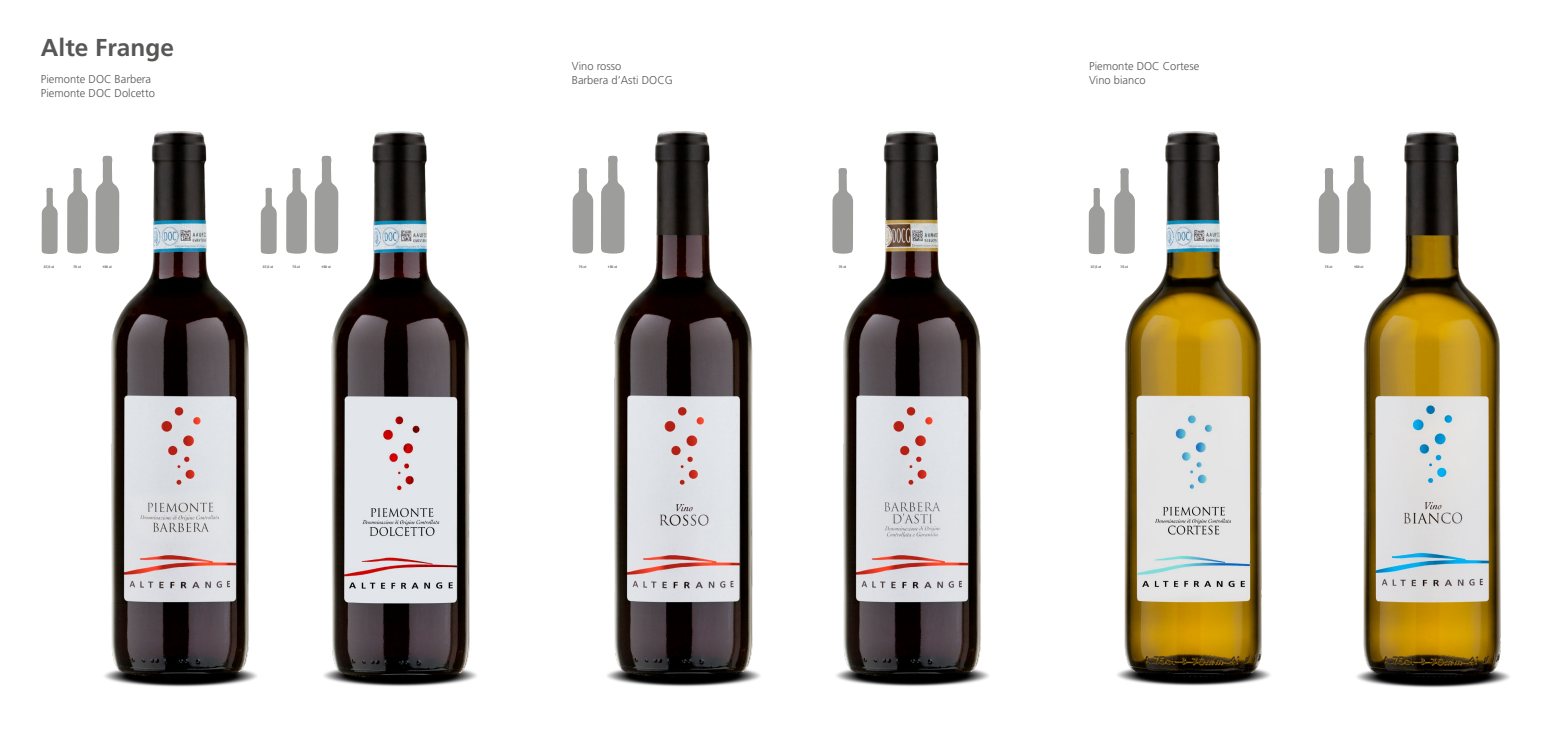
<style>
.page{position:relative;width:1558px;height:737px;background:#fff}
.page>*{position:absolute;margin:0;border:0;box-sizing:border-box;transform-origin:0 0}
.t1{font:700 24.41px "Frutiger LT Std";color:#575756}
.t2{font:300 11.38px/13.7px "Frutiger LT Std";color:#575756}
.t3{font:700 3.32px "Helvetica Neue";color:#575756}
</style>
<div class="page">
<img style="left:838px;top:131px;width:151px;height:556px">
<img style="left:335px;top:131px;width:142px;height:556px">
<img style="left:593px;top:131px;width:245px;height:556px">
<img style="left:41px;top:131px;width:294px;height:556px">
<img style="left:1095px;top:131px;width:176px;height:555px">
<img style="left:1339px;top:131px;width:171px;height:557px">
<svg style="left:1347px;top:156px;width:24px;height:98px"></svg>
<svg style="left:1318px;top:168px;width:21px;height:86px"></svg>
<svg style="left:601px;top:156px;width:24px;height:98px"></svg>
<svg style="left:572px;top:168px;width:21px;height:86px"></svg>
<svg style="left:315px;top:156px;width:23px;height:98px"></svg>
<svg style="left:286px;top:168px;width:21px;height:86px"></svg>
<svg style="left:261px;top:188px;width:16px;height:66px"></svg>
<svg style="left:96px;top:156px;width:23px;height:98px"></svg>
<svg style="left:67px;top:168px;width:21px;height:86px"></svg>
<svg style="left:42px;top:188px;width:16px;height:66px"></svg>
<svg style="left:832px;top:168px;width:21px;height:86px"></svg>
<svg style="left:1114px;top:168px;width:21px;height:86px"></svg>
<svg style="left:1088px;top:188px;width:17px;height:66px"></svg>
<h1 class="t1" style="left:41px;top:33px;width:135px">Alte Frange</h1>
<p class="t2" style="left:41px;top:72px;width:115px">Piemonte DOC Barbera<br>Piemonte DOC Dolcetto</p>
<p class="t2" style="left:572px;top:60px;width:102px">Vino rosso<br>Barbera d’Asti DOCG</p>
<p class="t2" style="left:1089px;top:60px;width:112px">Piemonte DOC Cortese<br>Vino bianco</p>
<p class="t3" style="left:44px;top:263px;width:12px">37,5 cl</p>
<p class="t3" style="left:73px;top:263px;width:9px">75 cl</p>
<p class="t3" style="left:103px;top:263px;width:11px">150 cl</p>
<p class="t3" style="left:263px;top:263px;width:12px">37,5 cl</p>
<p class="t3" style="left:292px;top:263px;width:9px">75 cl</p>
<p class="t3" style="left:322px;top:263px;width:11px">150 cl</p>
<p class="t3" style="left:579px;top:263px;width:9px">75 cl</p>
<p class="t3" style="left:608px;top:263px;width:11px">150 cl</p>
<p class="t3" style="left:839px;top:263px;width:9px">75 cl</p>
<p class="t3" style="left:1091px;top:263px;width:12px">37,5 cl</p>
<p class="t3" style="left:1120px;top:263px;width:9px">75 cl</p>
<p class="t3" style="left:1325px;top:263px;width:9px">75 cl</p>
<p class="t3" style="left:1354px;top:263px;width:11px">150 cl</p>
</div>
